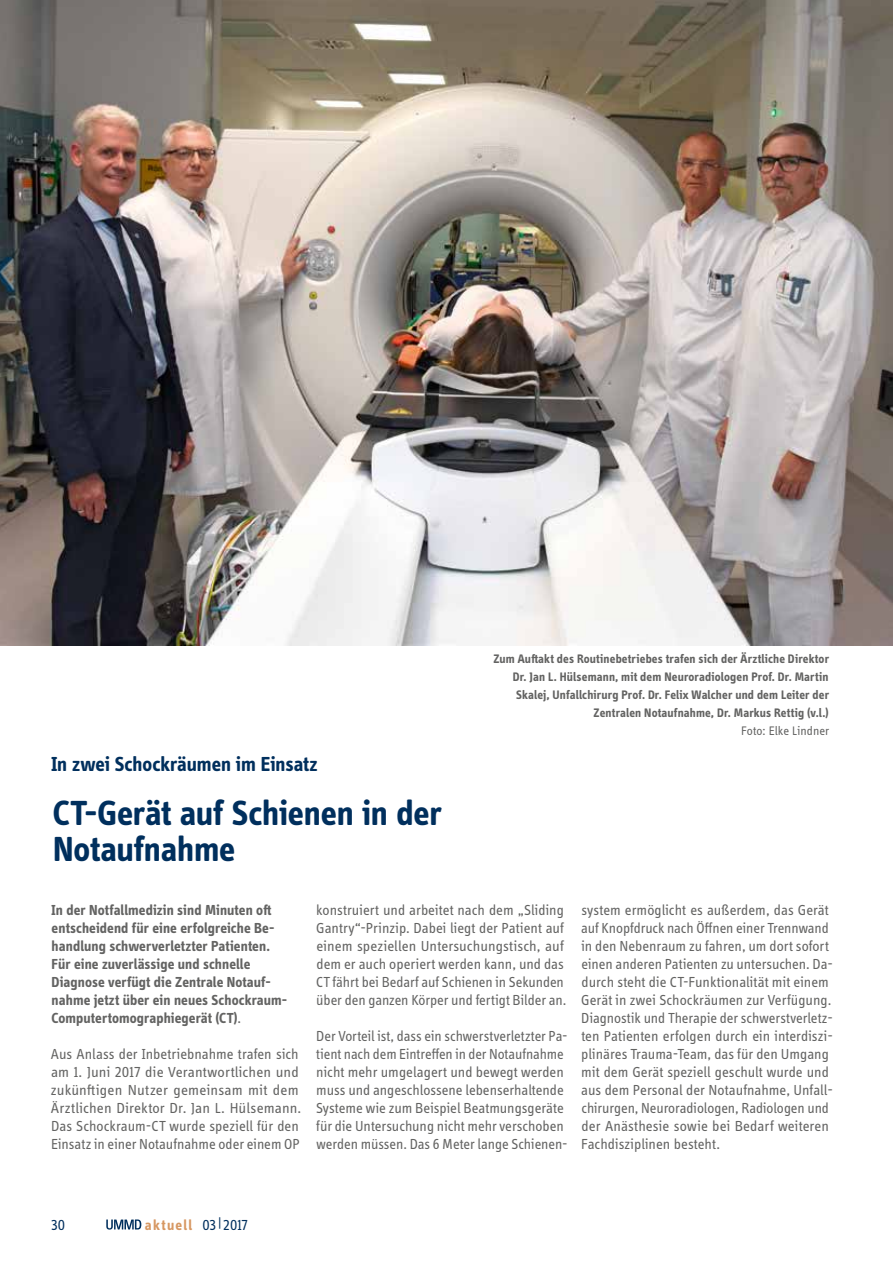
<style>
.page{position:relative;width:893px;height:1263px;background:#fff}
.page>*{position:absolute;margin:0;border:0;box-sizing:border-box;transform-origin:0 0}
.t1{font:700 36px/36px "Info Display OT";letter-spacing:-.005em;color:#002f5d}
.t2{font:700 21px "Info Display OT";color:#002f5d}
.t3{font:15px/18px "Info Display OT";color:#636362}
.t4{font:700 15px/18px "Info Display OT";letter-spacing:.005em;color:#636362}
.t5{font:700 15px "Info Display OT";letter-spacing:.09em;color:#d79863}
.t6{font:15px "Info Display OT";color:#002f5d}
.t7{font:700 12.75px/18px "Info Display OT";letter-spacing:.015em;color:#636362;text-align:right}
.t8{font:12.75px "Info Display OT";letter-spacing:.005em;color:#636362}
.s1{font-weight:400}
.s2{font-weight:400;color:#002f5d}
</style>
<div class="page">
<img style="left:0;top:0;width:893px;height:645px">
<svg style="left:106px;top:1219px;width:35px;height:10px"></svg>
<h2 class="t2" style="left:51px;top:751px;width:268px">In zwei Schockräumen im Einsatz</h2>
<h1 class="t1" style="left:53px;top:795px;width:390px">CT-Gerät auf Schienen in der<br>Notaufnahme</h1>
<p class="t7" style="left:493px;top:650px;width:337px">Zum Auftakt des Routinebetriebes trafen sich der Ärztliche Direktor Dr. Jan L. Hülsemann, mit dem Neuroradiologen Prof. Dr. Martin Skalej, Unfallchirurg Prof. Dr. Felix Walcher und dem Leiter der Zentralen Notaufnahme, Dr. Markus Rettig (v.l.)</p>
<p class="t8" style="left:741px;top:723px;width:90px">Foto: Elke Lindner</p>
<p class="t4" style="left:51px;top:901px;width:237px">In der Notfallmedizin sind Minuten oft entscheidend für eine erfolgreiche Be&shy;handlung schwerverletzter Patienten.<br>Für eine zuverlässige und schnelle Diagnose verfügt die Zentrale Notauf&shy;nahme jetzt über ein neues Schockraum-Computertomographiegerät (CT)<span class="s1">.</span></p>
<p class="t3" style="left:51px;top:1045px;width:252px">Aus Anlass der Inbetriebnahme trafen sich am 1. Juni 2017 die Verantwortlichen und zukünftigen Nutzer gemeinsam mit dem Ärztlichen Direktor Dr. Jan L. Hülsemann.<br>Das Schockraum-CT wurde speziell für den Einsatz in einer Notaufnahme oder einem OP</p>
<p class="t3" style="left:316px;top:901px;width:252px">konstruiert und arbeitet nach dem „Sliding Gantry“-Prinzip. Dabei liegt der Patient auf einem speziellen Untersuchungstisch, auf dem er auch operiert werden kann, und das CT fährt bei Bedarf auf Schienen in Sekunden über den ganzen Körper und fertigt Bilder an.</p>
<p class="t3" style="left:316px;top:1027px;width:253px">Der Vorteil ist, dass ein schwerstverletzter Pa&shy;tient nach dem Eintreffen in der Notaufnahme nicht mehr umgelagert und bewegt werden muss und angeschlossene lebenserhaltende Systeme wie zum Beispiel Beatmungsgeräte für die Untersuchung nicht mehr verschoben werden müssen. Das 6 Meter lange Schienen-</p>
<p class="t3" style="left:581px;top:901px;width:253px">system ermöglicht es außerdem, das Gerät auf Knopfdruck nach Öffnen einer Trennwand in den Nebenraum zu fahren, um dort sofort einen anderen Patienten zu untersuchen. Da&shy;durch steht die CT-Funktionalität mit einem Gerät in zwei Schockräumen zur Verfügung.<br>Diagnostik und Therapie der schwerstverletz&shy;ten Patienten erfolgen durch ein interdiszi&shy;plinäres Trauma-Team, das für den Umgang mit dem Gerät speziell geschult wurde und aus dem Personal der Notaufnahme, Unfall&shy;chirurgen, Neuroradiologen, Radiologen und der Anästhesie sowie bei Bedarf weiteren Fachdisziplinen besteht.</p>
<p class="t6" style="left:51px;top:1216px;width:15px">30</p>
<p class="t5" style="left:145px;top:1215px;width:105px">aktuell <span class="s2">03|2017</span></p>
</div>
